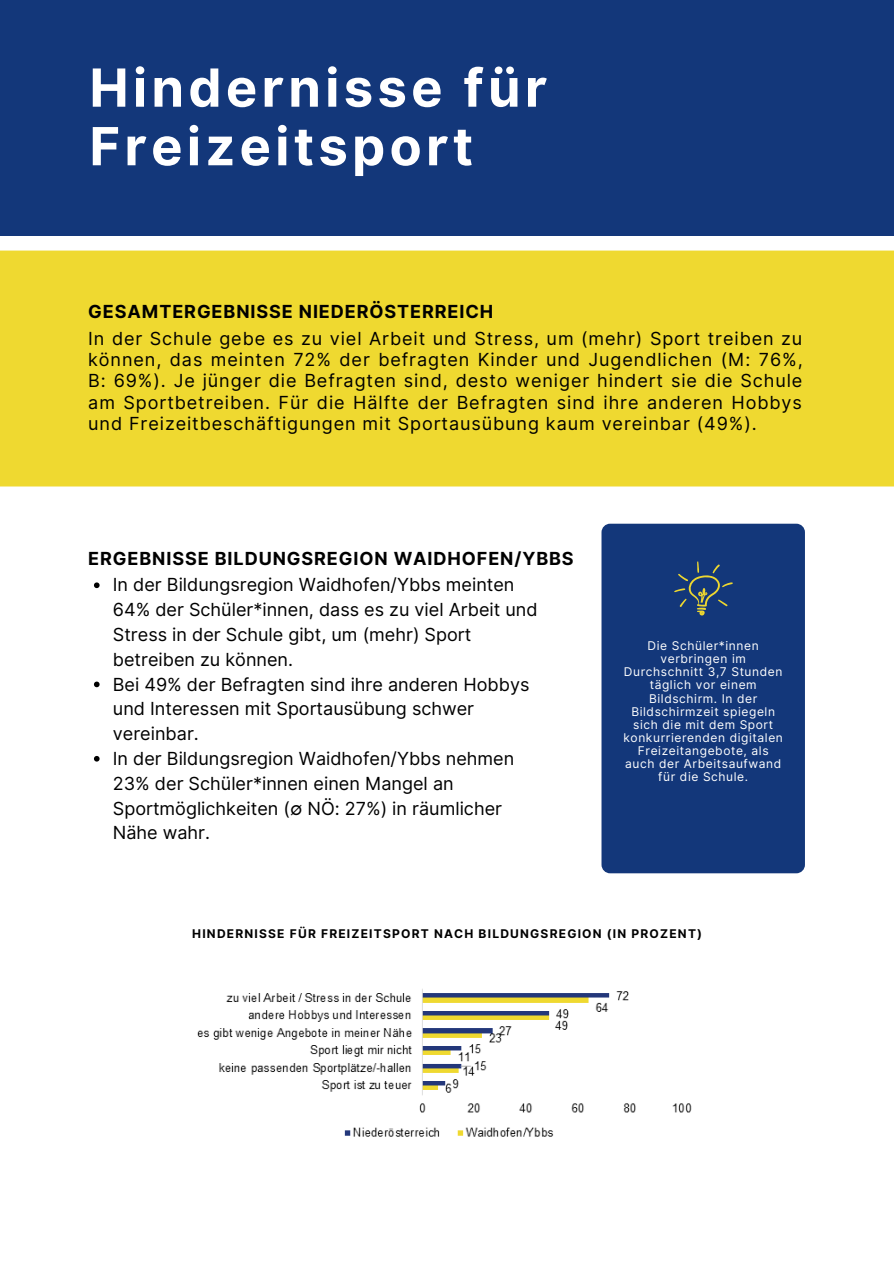
<style>
.page{position:relative;width:894px;height:1264px;background:#fff}
.page>*{position:absolute;margin:0;border:0;box-sizing:border-box;transform-origin:0 0}
.t1{font:700 52.5px/58.5px "Inter";letter-spacing:.08em;color:#fff}
.t2{font:18px/24.8px "Inter";color:#000;text-align:justify}
.t3{font:700 18px "Inter";letter-spacing:.05em;color:#000}
.t4{font:12px/13.2px "Inter";letter-spacing:.05em;color:#fff;text-align:center}
.t5{font:700 12px "Inter";letter-spacing:.1em;color:#000}
</style>
<div class="page">
<div style="left:0;top:0;width:893px;height:236px;background:#13377a"></div>
<div style="left:0;top:250px;width:893px;height:236px;background:#efd930"></div>
<div style="left:601px;top:523px;width:203px;height:350px;background:#13377a;border-radius:9px"></div>
<svg style="left:674px;top:561px;width:58px;height:54px"></svg>
<svg style="left:94px;top:582px;width:5px;height:6px"></svg>
<svg style="left:94px;top:681px;width:5px;height:6px"></svg>
<svg style="left:94px;top:756px;width:5px;height:5px"></svg>
<img style="left:197px;top:989px;width:495px;height:148px">
<h1 class="t1" style="left:89px;top:58px;width:459px">Hindernisse für<br>Freizeitsport</h1>
<p class="t3" style="left:88px;top:301px;width:406px">GESAMTERGEBNISSE NIEDERÖSTERREICH</p>
<p class="t2" style="left:88px;top:327px;width:715px;line-height:21.5px">In der Schule gebe es zu viel Arbeit und Stress, um (mehr) Sport treiben zu können, das meinten 72% der befragten Kinder und Jugendlichen (M: 76%, B: 69%). Je jünger die Befragten sind, desto weniger hindert sie die Schule am Sportbetreiben. Für die Hälfte der Befragten sind ihre anderen Hobbys und Freizeitbeschäftigungen mit Sportausübung kaum vereinbar (49%).</p>
<p class="t3" style="left:88px;top:547px;width:487px">ERGEBNISSE BILDUNGSREGION WAIDHOFEN/YBBS</p>
<p class="t2" style="left:113px;top:572px;width:426px;text-align:left">In der Bildungsregion Waidhofen/Ybbs meinten 64% der Schüler*innen, dass es zu viel Arbeit und Stress in der Schule gibt, um (mehr) Sport betreiben zu können.<br>Bei 49% der Befragten sind ihre anderen Hobbys und Interessen mit Sportausübung schwer vereinbar.<br>In der Bildungsregion Waidhofen/Ybbs nehmen 23% der Schüler*innen einen Mangel an Sportmöglichkeiten (∅ NÖ: 27%) in räumlicher Nähe wahr.</p>
<p class="t4" style="left:623px;top:639px;width:161px">Die Schüler*innen verbringen im<br>Durchschnitt 3,7 Stunden täglich vor einem<br>Bildschirm. In der<br>Bildschirmzeit spiegeln sich die mit dem Sport konkurrierenden digitalen<br>Freizeitangebote, als auch der Arbeitsaufwand für die Schule.</p>
<p class="t5" style="left:192px;top:926px;width:511px">HINDERNISSE FÜR FREIZEITSPORT NACH BILDUNGSREGION (IN PROZENT)</p>
</div>
